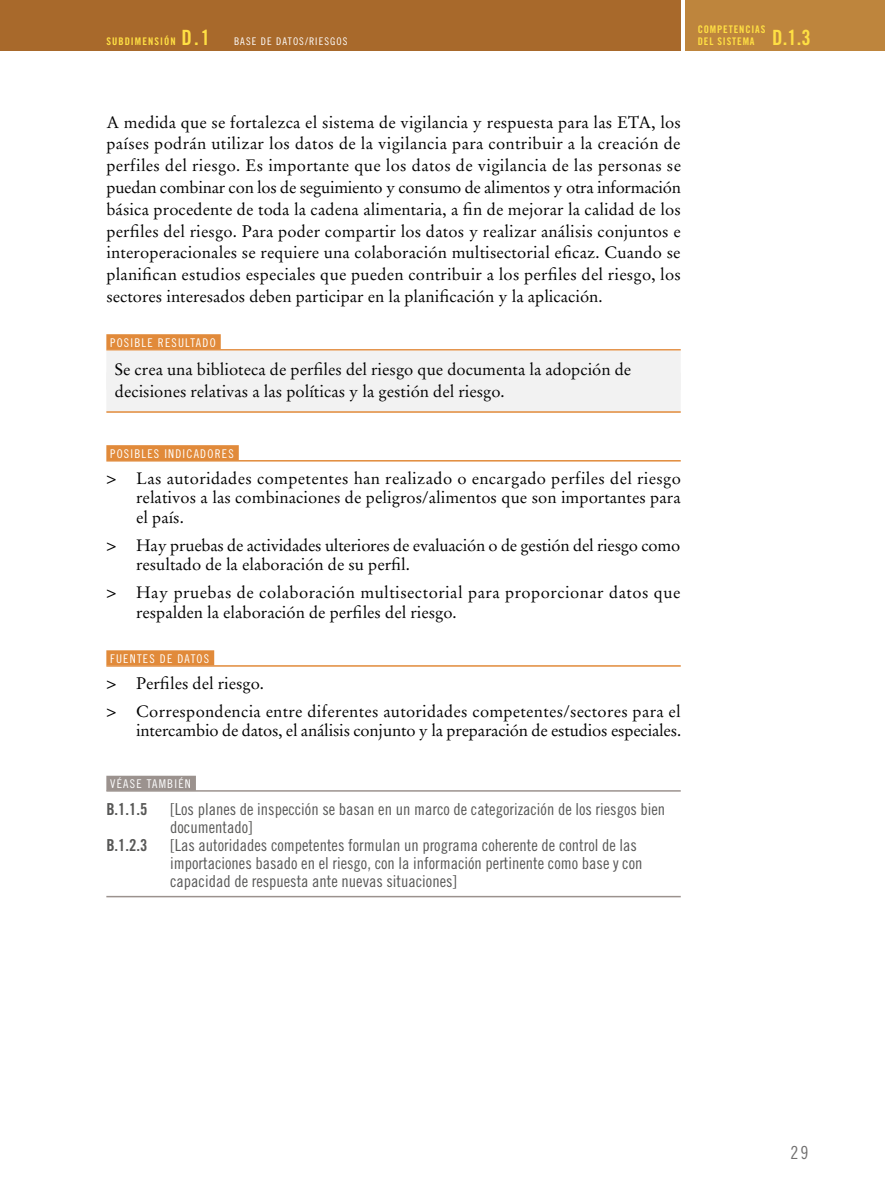
<style>
.page{position:relative;width:885px;height:1204px;background:#fff}
.page>*{position:absolute;margin:0;border:0;box-sizing:border-box;transform-origin:0 0}
.t1{font:18px "Trade Gothic Cond Eighteen";color:#706f6f}
.t2{font:16.5px/21.8px "Stempel Garamond";color:#000}
.t3{font:16.5px/18px "Trade Gothic Cond Eighteen";color:#575756}
.t4{font:16.5px/19.5px "Stempel Garamond";letter-spacing:.025em;color:#000}
.t5{font:16.5px "Trade Gothic Bold Cond Twenty";color:#575756}
.t6{font:12px "Trade Gothic Cond Eighteen";letter-spacing:.1em;color:#fff}
.t7{font:10.5px "Trade Gothic Cond Eighteen";letter-spacing:.1em;color:#fff}
.t8{font:10.5px/12px "Trade Gothic Bold Cond Twenty";letter-spacing:.08em;color:#ffdf43}
.s1{font-family:"Trade Gothic Bold Cond Twenty";color:#ffdf43}
.s2{font-family:"Trade Gothic Bold Cond Twenty";font-size:21px;color:#ffdf43}
.s3{font-size:21px}
.s4{font-family:"Trade Gothic Cond Eighteen"}
</style>
<div class="page">
<div style="left:685px;top:0;width:199px;height:51px;background:#be853d"></div>
<div style="left:0;top:0;width:680px;height:51px;background:#a8692b"></div>
<hr style="left:106px;top:349px;width:574px;height:1px;background:#e18a3a">
<div style="left:106px;top:334px;width:115px;height:15px;background:#e18a3a"></div>
<div style="left:106px;top:351px;width:574px;height:39px;background:#f2f2f2"></div>
<div style="left:106px;top:372px;width:574px;height:39px;background:#f2f2f2"></div>
<hr style="left:106px;top:411px;width:574px;height:2px;background:#e18a3a">
<hr style="left:106px;top:460px;width:574px;height:1px;background:#e18a3a">
<div style="left:106px;top:445px;width:133px;height:15px;background:#e18a3a"></div>
<hr style="left:106px;top:665px;width:574px;height:1px;background:#e18a3a">
<div style="left:106px;top:650px;width:108px;height:15px;background:#e18a3a"></div>
<hr style="left:106px;top:790px;width:574px;height:1px;background:#9b928e">
<div style="left:106px;top:775px;width:90px;height:15px;background:#9b928e"></div>
<hr style="left:106px;top:895px;width:574px;height:2px;background:#9b928e">
<p class="t7" style="left:106px;top:35px;width:242px"><span class="s1">SUBDIMENSIÓN</span> <span class="s2">D.1</span> BASE DE DATOS/RIESGOS</p>
<p class="t8" style="left:697px;top:23px;width:114px">COMPETENCIAS<br>DEL SISTEMA <span class="s3">D.1.3</span></p>
<p class="t2" style="left:106px;top:111px;width:576px;text-align:justify">A medida que se fortalezca el sistema de vigilancia y respuesta para las ETA, los países podrán utilizar los datos de la vigilancia para contribuir a la creación de perfiles del riesgo. Es importante que los datos de vigilancia de las personas se puedan combinar con los de seguimiento y consumo de alimentos y otra información básica procedente de toda la cadena alimentaria, a fin de mejorar la calidad de los perfiles del riesgo. Para poder compartir los datos y realizar análisis conjuntos e interoperacionales se requiere una colaboración multisectorial eficaz. Cuando se planifican estudios especiales que pueden contribuir a los perfiles del riesgo, los sectores interesados deben participar en la planificación y la aplicación.</p>
<p class="t6" style="left:110px;top:335px;width:107px">POSIBLE RESULTADO</p>
<p class="t2" style="left:115px;top:358px;width:518px">Se crea una biblioteca de perfiles del riesgo que documenta la adopción de decisiones relativas a las políticas y la gestión del riesgo.</p>
<p class="t6" style="left:110px;top:446px;width:125px">POSIBLES INDICADORES</p>
<p class="t2" style="left:136px;top:468px;width:546px;line-height:19.5px;text-align:justify;text-indent:-30px"><span class="s4">&gt;</span> Las autoridades competentes han realizado o encargado perfiles del riesgo relativos a las combinaciones de peligros/alimentos que son importantes para el país.</p>
<p class="t2" style="left:136px;top:535px;width:545px;line-height:19.5px;text-indent:-30px"><span class="s4">&gt;</span> Hay pruebas de actividades ulteriores de evaluación o de gestión del riesgo como resultado de la elaboración de su perfil.</p>
<p class="t4" style="left:136px;top:583px;width:546px;text-indent:-30px"><span class="s4">&gt;</span> Hay pruebas de colaboración multisectorial para proporcionar datos que respalden la elaboración de perfiles del riesgo.</p>
<p class="t6" style="left:110px;top:651px;width:100px">FUENTES DE DATOS</p>
<p class="t2" style="left:106px;top:669px;width:576px;line-height:28px"><span class="s4">&gt;</span> Perfiles del riesgo.<br><span class="s4">&gt;</span> Correspondencia entre diferentes autoridades competentes/sectores para el</p>
<p class="t2" style="left:136px;top:720px;width:546px">intercambio de datos, el análisis conjunto y la preparación de estudios especiales.</p>
<p class="t6" style="left:110px;top:776px;width:82px">VÉASE TAMBIÉN</p>
<p class="t5" style="left:106px;top:798px;width:43px">B.1.1.5</p>
<p class="t3" style="left:170px;top:799px;width:496px">[Los planes de inspección se basan en un marco de categorización de los riesgos bien documentado]</p>
<p class="t5" style="left:106px;top:834px;width:43px">B.1.2.3</p>
<p class="t3" style="left:170px;top:835px;width:473px">[Las autoridades competentes formulan un programa coherente de control de las importaciones basado en el riesgo, con la información pertinente como base y con capacidad de respuesta ante nuevas situaciones]</p>
<p class="t1" style="left:790px;top:1141px;width:19px">29</p>
</div>
